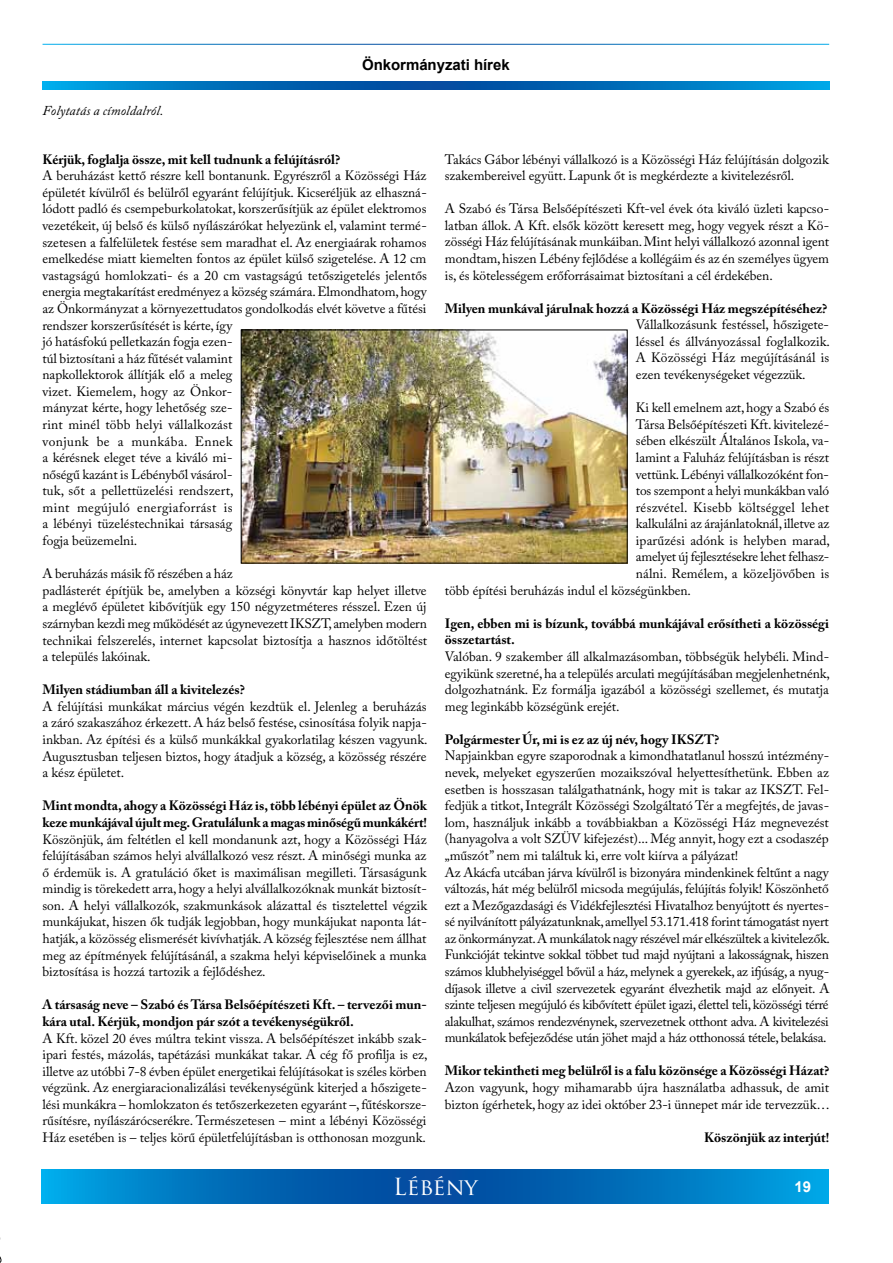
<style>
.page{position:relative;width:893px;height:1263px;background:#fff}
.page>*{position:absolute;margin:0;border:0;box-sizing:border-box;transform-origin:0 0}
.t1{font:22.95px "Trajan Pro";color:#fff}
.t2{font:700 15px "Arial";letter-spacing:-.005em;color:#000}
.t3{font:700 15px "Arial";color:#fff}
.t4{font:13.5px/16.6px "Adobe Caslon Pro";letter-spacing:-.005em;color:#000;text-align:justify}
.t5{font:700 13.5px/16.6px "Adobe Caslon Pro";color:#000}
.t6{font:13.5px "Adobe Caslon Pro";letter-spacing:.02em;color:#000}
.t7{font:italic 13.5px "Adobe Caslon Pro";letter-spacing:.005em;color:#000}
</style>
<div class="page">
<svg style="left:42px;top:1169px;width:786px;height:34px;background:#0071bc"></svg>
<svg style="left:42px;top:81px;width:787px;height:9px;background:#0071bc"></svg>
<img style="left:243px;top:332px;width:382px;height:229px">
<p class="t7" style="left:43px;top:103px;width:122px">Folytatás a címoldalról.</p>
<p class="t2" style="left:362px;top:55px;width:149px">Önkormányzati hírek</p>
<p class="t5" style="left:43px;top:151px;width:299px">Kérjük, foglalja össze, mit kell tudnunk a felújításról?</p>
<p class="t4" style="left:43px;top:167px;width:386px;text-align:left">A beruházást kettő részre kell bontanunk. Egyrészről a Közösségi Ház épületét kívülről és belülről egyaránt felújítjuk. Kicseréljük az elhaszná&shy;lódott padló és csempeburkolatokat, korszerűsítjük az épület elektromos vezetékeit, új belső és külső nyílászárókat helyezünk el, valamint termé&shy;szetesen a falfelületek festése sem maradhat el. Az energiaárak rohamos emelkedése miatt kiemelten fontos az épület külső szigetelése. A 12 cm vastagságú homlokzati- és a 20 cm vastagságú tetőszigetelés jelentős energia megtakarítást eredményez a község számára. Elmondhatom, hogy az Önkormányzat a környezettudatos gondolkodás elvét követve a fűtési rendszer korszerűsítését is kérte, így<br>jó hatásfokú pelletkazán fogja ezen-<br>túl biztosítani a ház fűtését valamint<br>napkollektorok állítják elő a meleg<br>vizet. Kiemelem, hogy az Önkor-<br>mányzat kérte, hogy lehetőség sze-<br>rint minél több helyi vállalkozást<br>vonjunk be a munkába. Ennek<br>a kérésnek eleget téve a kiváló mi-<br>nőségű kazánt is Lébényből vásárol-<br>tuk, sőt a pellettüzelési rendszert,<br>mint megújuló energiaforrást is<br>a lébényi tüzeléstechnikai társaság<br>fogja beüzemelni.</p>
<p class="t4" style="left:43px;top:565px;width:386px;text-align:left">A beruházás másik fő részében a ház<br>padlásterét építjük be, amelyben a községi könyvtár kap helyet illetve a meglévő épületet kibővítjük egy 150 négyzetméteres résszel. Ezen új szárnyban kezdi meg működését az úgynevezett IKSZT, amelyben modern technikai felszerelés, internet kapcsolat biztosítja a hasznos időtöltést a település lakóinak.</p>
<p class="t5" style="left:43px;top:681px;width:204px">Milyen stádiumban áll a kivitelezés?</p>
<p class="t4" style="left:43px;top:698px;width:386px">A felújítási munkákat március végén kezdtük el. Jelenleg a beruházás a záró szakaszához érkezett. A ház belső festése, csinosítása folyik napja&shy;inkban. Az építési és a külső munkákkal gyakorlatilag készen vagyunk.<br>Augusztusban teljesen biztos, hogy átadjuk a község, a közösség részére a kész épületet.</p>
<p class="t5" style="left:43px;top:797px;width:386px">Mint mondta, ahogy a Közösségi Ház is, több lébényi épület az Önök keze munkájával újult meg. Gratulálunk a magas minőségű munkákért!</p>
<p class="t4" style="left:43px;top:830px;width:386px">Köszönjük, ám feltétlen el kell mondanunk azt, hogy a Közösségi Ház felújításában számos helyi alvállalkozó vesz részt. A minőségi munka az ő érdemük is. A gratuláció őket is maximálisan megilleti. Társaságunk mindig is törekedett arra, hogy a helyi alvállalkozóknak munkát biztosít&shy;son. A helyi vállalkozók, szakmunkások alázattal és tisztelettel végzik munkájukat, hiszen ők tudják legjobban, hogy munkájukat naponta lát&shy;hatják, a közösség elismerését kivívhatják. A község fejlesztése nem állhat meg az építmények felújításánál, a szakma helyi képviselőinek a munka biztosítása is hozzá tartozik a fejlődéshez.</p>
<p class="t5" style="left:43px;top:996px;width:386px">A társaság neve – Szabó és Társa Belsőépítészeti Kft. – tervezői mun&shy;kára utal. Kérjük, mondjon pár szót a tevékenységükről.</p>
<p class="t4" style="left:43px;top:1029px;width:386px">A Kft. közel 20 éves múltra tekint vissza. A belsőépítészet inkább szak&shy;ipari festés, mázolás, tapétázási munkákat takar. A cég fő profilja is ez, illetve az utóbbi 7-8 évben épület energetikai felújításokat is széles körben végzünk. Az energiaracionalizálási tevékenységünk kiterjed a hőszigete&shy;lési munkákra – homlokzaton és tetőszerkezeten egyaránt –, fűtéskorsze&shy;rűsítésre, nyílászárócserékre. Természetesen – mint a lébényi Közösségi Ház esetében is – teljes körű épületfelújításban is otthonosan mozgunk.</p>
<p class="t4" style="left:445px;top:151px;width:385px">Takács Gábor lébényi vállalkozó is a Közösségi Ház felújításán dolgozik szakembereivel együtt. Lapunk őt is megkérdezte a kivitelezésről.</p>
<p class="t4" style="left:445px;top:200px;width:386px">A Szabó és Társa Belsőépítészeti Kft-vel évek óta kiváló üzleti kapcso&shy;latban állok. A Kft. elsők között keresett meg, hogy vegyek részt a Kö&shy;zösségi Ház felújításának munkáiban. Mint helyi vállalkozó azonnal igent mondtam, hiszen Lébény fejlődése a kollégáim és az én személyes ügyem is, és kötelességem erőforrásaimat biztosítani a cél érdekében.</p>
<p class="t5" style="left:445px;top:300px;width:384px">Milyen munkával járulnak hozzá a Közösségi Ház megszépítéséhez?</p>
<p class="t4" style="left:636px;top:316px;width:196px">Vállalkozásunk festéssel, hőszigete&shy;léssel és állványozással foglalkozik.<br>A Közösségi Ház megújításánál is ezen tevékenységeket végezzük.</p>
<p class="t4" style="left:636px;top:399px;width:195px">Ki kell emelnem azt, hogy a Szabó és</p>
<p class="t4" style="left:636px;top:416px;width:195px">Társa Belsőépítészeti Kft. kivitelezé-</p>
<p class="t4" style="left:636px;top:432px;width:195px">sében elkészült Általános Iskola, va-</p>
<p class="t4" style="left:636px;top:449px;width:195px">lamint a Faluház felújításban is részt</p>
<p class="t4" style="left:636px;top:466px;width:195px">vettünk. Lébényi vállalkozóként fon-</p>
<p class="t4" style="left:636px;top:482px;width:195px">tos szempont a helyi munkákban való</p>
<p class="t6" style="left:636px;top:499px;width:195px">részvétel. Kisebb költséggel lehet</p>
<p class="t4" style="left:636px;top:515px;width:195px">kalkulálni az árajánlatoknál, illetve az</p>
<p class="t4" style="left:636px;top:532px;width:196px">iparűzési adónk is helyben marad,</p>
<p class="t4" style="left:636px;top:548px;width:195px">amelyet új fejlesztésekre lehet felhasz-</p>
<p class="t4" style="left:636px;top:565px;width:195px">nálni. Remélem, a közeljövőben is</p>
<p class="t4" style="left:445px;top:582px;width:248px">több építési beruházás indul el községünkben.</p>
<p class="t5" style="left:445px;top:615px;width:386px">Igen, ebben mi is bízunk, továbbá munkájával erősítheti a közösségi összetartást.</p>
<p class="t4" style="left:445px;top:648px;width:386px">Valóban. 9 szakember áll alkalmazásomban, többségük helybéli. Mind&shy;egyikünk szeretné, ha a település arculati megújításában megjelenhetnénk, dolgozhatnánk. Ez formálja igazából a közösségi szellemet, és mutatja meg leginkább községünk erejét.</p>
<p class="t5" style="left:445px;top:731px;width:276px">Polgármester Úr, mi is ez az új név, hogy IKSZT?</p>
<p class="t4" style="left:445px;top:747px;width:387px;text-align:left">Napjainkban egyre szaporodnak a kimondhatatlanul hosszú intézmény&shy;nevek, melyeket egyszerűen mozaikszóval helyettesíthetünk. Ebben az esetben is hosszasan találgathatnánk, hogy mit is takar az IKSZT. Fel&shy;fedjük a titkot, Integrált Közösségi Szolgáltató Tér a megfejtés, de javas&shy;lom, használjuk inkább a továbbiakban a Közösségi Ház megnevezést (hanyagolva a volt SZÜV kifejezést)... Még annyit, hogy ezt a csodaszép „műszót” nem mi találtuk ki, erre volt kiírva a pályázat!<br>Az Akácfa utcában járva kívülről is bizonyára mindenkinek feltűnt a nagy változás, hát még belülről micsoda megújulás, felújítás folyik! Köszönhető ezt a Mezőgazdasági és Vidékfejlesztési Hivatalhoz benyújtott és nyertes&shy;sé nyilvánított pályázatunknak, amellyel 53.171.418 forint támogatást nyert az önkormányzat. A munkálatok nagy részével már elkészültek a kivitelezők.<br>Funkcióját tekintve sokkal többet tud majd nyújtani a lakosságnak, hiszen számos klubhelyiséggel bővül a ház, melynek a gyerekek, az ifjúság, a nyug&shy;díjasok illetve a civil szervezetek egyaránt élvezhetik majd az előnyeit. A szinte teljesen megújuló és kibővített épület igazi, élettel teli, közösségi térré alakulhat, számos rendezvénynek, szervezetnek otthont adva. A kivitelezési munkálatok befejeződése után jöhet majd a ház otthonossá tétele, belakása.</p>
<p class="t5" style="left:445px;top:1062px;width:386px">Mikor tekintheti meg belülről is a falu közönsége a Közösségi Házat?</p>
<p class="t4" style="left:445px;top:1079px;width:386px">Azon vagyunk, hogy mihamarabb újra használatba adhassuk, de amit bizton ígérhetek, hogy az idei október 23-i ünnepet már ide tervezzük…</p>
<p class="t5" style="left:704px;top:1129px;width:126px">Köszönjük az interjút!</p>
<h1 class="t1" style="left:393px;top:1172px;width:86px">Lébény</h1>
<p class="t3" style="left:795px;top:1177px;width:18px">19</p>
</div>
